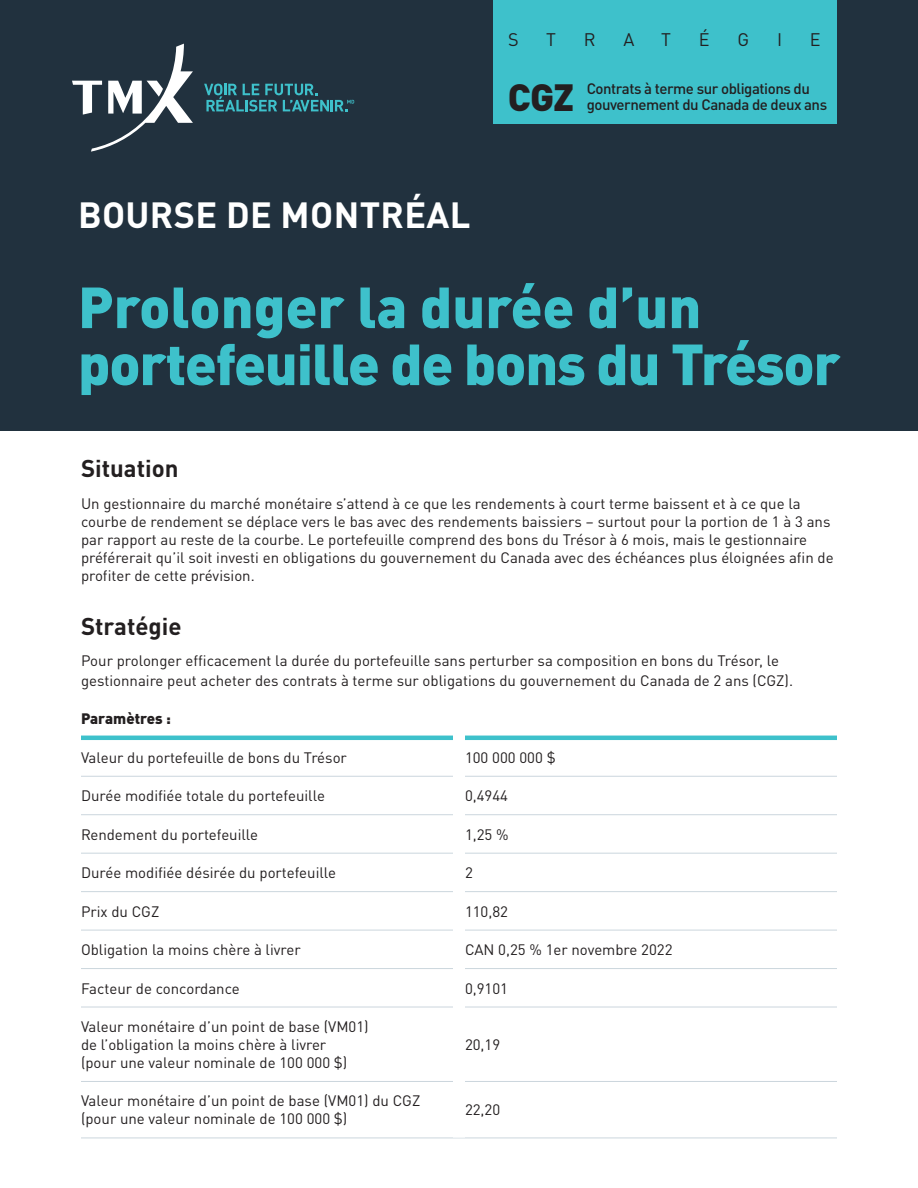
<style>
.page{position:relative;width:918px;height:1188px;background:#fff}
.page>*{position:absolute;margin:0;border:0;box-sizing:border-box;transform-origin:0 0}
.t1{font:900 57px/57px "DIN Pro";letter-spacing:-.02em;color:#3ec1cb}
.t2{font:900 37.5px "DIN Pro";color:#231f20}
.t3{font:700 36px "DIN Pro";letter-spacing:.01em;color:#fff}
.t4{font:700 24px "DIN Pro";color:#231f20}
.t5{font:18px "DIN Pro";color:#231f20}
.t6{font:15px/18px "DIN Pro";color:#231f20}
.t7{font:500 15px/16.5px "DIN Pro";letter-spacing:-.03em;color:#231f20}
.t8{font:900 15px "DIN Pro";color:#231f20}
</style>
<div class="page">
<div style="left:0;top:0;width:918px;height:431px;background:#21313e"></div>
<hr style="left:81px;top:776px;width:372px;height:1px;background:#cbd6dd">
<hr style="left:465px;top:776px;width:372px;height:1px;background:#cbd6dd">
<hr style="left:81px;top:814px;width:372px;height:1px;background:#cbd6dd">
<hr style="left:465px;top:814px;width:372px;height:1px;background:#cbd6dd">
<hr style="left:81px;top:853px;width:372px;height:1px;background:#cbd6dd">
<hr style="left:465px;top:853px;width:372px;height:1px;background:#cbd6dd">
<hr style="left:81px;top:891px;width:372px;height:1px;background:#cbd6dd">
<hr style="left:465px;top:891px;width:372px;height:1px;background:#cbd6dd">
<hr style="left:81px;top:930px;width:372px;height:1px;background:#cbd6dd">
<hr style="left:465px;top:930px;width:372px;height:1px;background:#cbd6dd">
<hr style="left:81px;top:968px;width:372px;height:1px;background:#cbd6dd">
<hr style="left:465px;top:968px;width:372px;height:1px;background:#cbd6dd">
<hr style="left:81px;top:1007px;width:372px;height:1px;background:#cbd6dd">
<hr style="left:465px;top:1007px;width:372px;height:1px;background:#cbd6dd">
<hr style="left:81px;top:1081px;width:372px;height:1px;background:#cbd6dd">
<hr style="left:465px;top:1081px;width:372px;height:1px;background:#cbd6dd">
<hr style="left:81px;top:1138px;width:378px;height:1px;background:#cbd6dd">
<hr style="left:459px;top:1138px;width:378px;height:1px;background:#cbd6dd">
<hr style="left:81px;top:736px;width:372px;height:4px;background:#3ec1cb">
<hr style="left:465px;top:736px;width:372px;height:4px;background:#3ec1cb">
<div style="left:493px;top:0;width:344px;height:123px;background:#3ec1cb"></div>
<svg style="left:72px;top:44px;width:121px;height:108px"></svg>
<svg style="left:204px;top:84px;width:150px;height:28px"></svg>
<p class="t5" style="left:508px;top:26px;width:12px">S</p>
<p class="t5" style="left:546px;top:26px;width:11px">T</p>
<p class="t5" style="left:584px;top:26px;width:13px">R</p>
<p class="t5" style="left:624px;top:26px;width:12px">A</p>
<p class="t5" style="left:661px;top:26px;width:11px">T</p>
<p class="t5" style="left:699px;top:26px;width:12px">É</p>
<p class="t5" style="left:738px;top:26px;width:13px">G</p>
<p class="t5" style="left:777px;top:26px;width:7px">I</p>
<p class="t5" style="left:810px;top:26px;width:12px">E</p>
<h3 class="t3" style="left:78px;top:186px;width:394px">BOURSE DE MONTRÉAL</h3>
<h2 class="t2" style="left:508px;top:67px;width:67px">CGZ</h2>
<p class="t7" style="left:587px;top:79px;width:242px">Contrats à terme sur obligations du gouvernement du Canada de deux ans</p>
<h1 class="t1" style="left:78px;top:275px;width:764px">Prolonger la durée d’un portefeuille de bons du Trésor</h1>
<h3 class="t4" style="left:81px;top:450px;width:99px">Situation</h3>
<p class="t6" style="left:81px;top:493px;width:754px">Un gestionnaire du marché monétaire s’attend à ce que les rendements à court terme baissent et à ce que la courbe de rendement se déplace vers le bas avec des rendements baissiers – surtout pour la portion de 1 à 3 ans par rapport au reste de la courbe. Le portefeuille comprend des bons du Trésor à 6 mois, mais le gestionnaire préférerait qu’il soit investi en obligations du gouvernement du Canada avec des échéances plus éloignées afin de profiter de cette prévision.</p>
<h3 class="t4" style="left:81px;top:607px;width:102px">Stratégie</h3>
<p class="t6" style="left:81px;top:650px;width:714px;line-height:19.5px">Pour prolonger efficacement la durée du portefeuille sans perturber sa composition en bons du Trésor, le gestionnaire peut acheter des contrats à terme sur obligations du gouvernement du Canada de 2 ans (CGZ).</p>
<p class="t8" style="left:81px;top:707px;width:91px">Paramètres :</p>
<p class="t6" style="left:81px;top:747px;width:267px">Valeur du portefeuille de bons du Trésor</p>
<p class="t6" style="left:465px;top:747px;width:92px">100 000 000 $</p>
<p class="t6" style="left:81px;top:786px;width:245px">Durée modifiée totale du portefeuille</p>
<p class="t6" style="left:465px;top:786px;width:45px">0,4944</p>
<p class="t6" style="left:81px;top:824px;width:179px">Rendement du portefeuille</p>
<p class="t6" style="left:465px;top:824px;width:45px">1,25 %</p>
<p class="t6" style="left:81px;top:863px;width:257px">Durée modifiée désirée du portefeuille</p>
<p class="t6" style="left:465px;top:863px;width:9px">2</p>
<p class="t6" style="left:81px;top:901px;width:80px">Prix du CGZ</p>
<p class="t6" style="left:465px;top:901px;width:45px">110,82</p>
<p class="t6" style="left:81px;top:940px;width:221px">Obligation la moins chère à livrer</p>
<p class="t6" style="left:465px;top:940px;width:209px">CAN 0,25 % 1er novembre 2022</p>
<p class="t6" style="left:81px;top:978px;width:160px">Facteur de concordance</p>
<p class="t6" style="left:465px;top:978px;width:45px">0,9101</p>
<p class="t6" style="left:81px;top:1017px;width:289px">Valeur monétaire d’un point de base (VM01) de l’obligation la moins chère à livrer<br>(pour une valeur nominale de 100 000 $)</p>
<p class="t6" style="left:465px;top:1035px;width:37px">20,19</p>
<p class="t6" style="left:81px;top:1091px;width:341px">Valeur monétaire d’un point de base (VM01) du CGZ (pour une valeur nominale de 100 000 $)</p>
<p class="t6" style="left:465px;top:1100px;width:37px">22,20</p>
</div>
